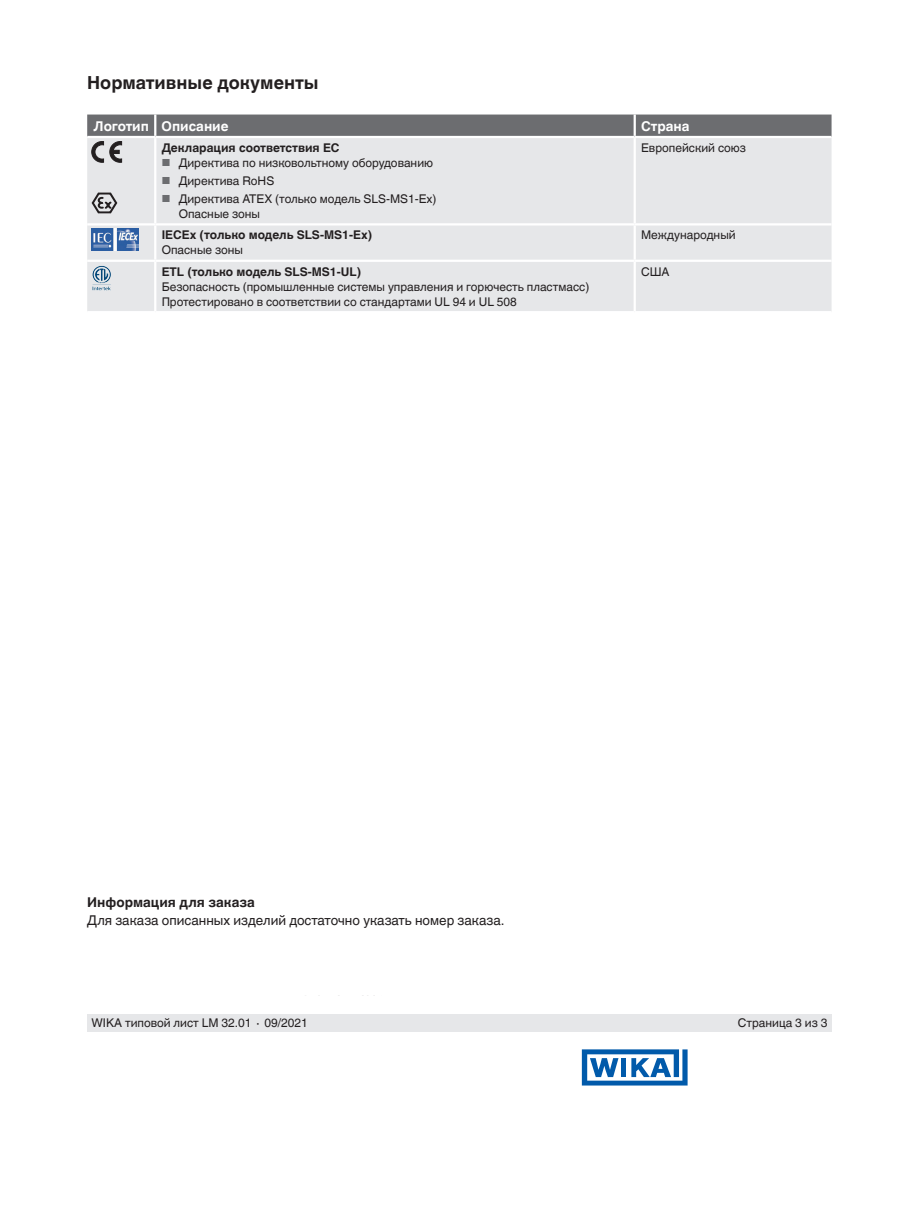
<style>
.page{position:relative;width:919px;height:1214px;background:#fff}
.page>*{position:absolute;margin:0;border:0;box-sizing:border-box;transform-origin:0 0}
.t1{font:700 18px "Helvetica World";color:#231f20}
.t2{font:13.5px "Helvetica World";color:#231f20}
.t3{font:700 13.5px "Helvetica World";color:#fff}
.t4{font:700 13.5px "Helvetica World";color:#231f20}
.t5{font:12px/15px "Helvetica World";color:#231f20}
.t6{font:700 12px "Helvetica World";color:#231f20}
.s1{font-size:10.2px;color:#6c6d70}
</style>
<div class="page">
<div style="left:87px;top:1014px;width:744px;height:17px;background:#e6e7e9"></div>
<div style="left:87px;top:162px;width:744px;height:149px;background:#e6e7e9"></div>
<hr style="left:155px;top:260px;width:479px;height:2px;background:#fff">
<hr style="left:87px;top:223px;width:68px;height:2px;background:#fff">
<hr style="left:155px;top:223px;width:479px;height:2px;background:#fff">
<hr style="left:634px;top:223px;width:197px;height:2px;background:#fff">
<hr style="left:633px;top:138px;width:2px;height:85px;background:#fff">
<hr style="left:633px;top:225px;width:2px;height:35px;background:#fff">
<hr style="left:634px;top:260px;width:197px;height:2px;background:#fff">
<hr style="left:154px;top:138px;width:2px;height:85px;background:#fff">
<hr style="left:154px;top:225px;width:2px;height:35px;background:#fff">
<hr style="left:87px;top:260px;width:68px;height:2px;background:#fff">
<hr style="left:633px;top:262px;width:2px;height:49px;background:#fff">
<hr style="left:154px;top:262px;width:2px;height:49px;background:#fff">
<svg style="left:87px;top:114px;width:744px;height:48px;background:#afb0b2"></svg>
<svg style="left:91px;top:192px;width:26px;height:22px"></svg>
<img style="left:91px;top:229px;width:47px;height:21px">
<img style="left:91px;top:265px;width:20px;height:26px">
<svg style="left:581px;top:1049px;width:106px;height:36px"></svg>
<svg style="left:97px;top:1031px;width:551px;height:1px"></svg>
<h1 class="t1" style="left:87px;top:73px;width:233px">Нормативные документы</h1>
<p class="t3" style="left:94px;top:118px;width:136px">Логотип Описание</p>
<p class="t3" style="left:641px;top:118px;width:50px">Страна</p>
<p class="t6" style="left:162px;top:141px;width:179px">Декларация соответствия ЕС</p>
<p class="t5" style="left:162px;top:155px;width:273px"><span class="s1">■</span> Директива по низковольтному оборудованию</p>
<p class="t5" style="left:162px;top:173px;width:114px"><span class="s1">■</span> Директива RoHS</p>
<p class="t5" style="left:179px;top:191px;width:259px;text-indent:-17px"><span class="s1">■</span> Директива ATEX (только модель SLS-MS1-Ex)<br>Опасные зоны</p>
<p class="t5" style="left:641px;top:140px;width:106px">Европейский союз</p>
<p class="t6" style="left:162px;top:228px;width:212px">IECEx (только модель SLS-MS1-Ex)</p>
<p class="t5" style="left:162px;top:243px;width:83px">Опасные зоны</p>
<p class="t6" style="left:162px;top:265px;width:201px">ETL (только модель SLS-MS1-UL)</p>
<p class="t5" style="left:162px;top:279px;width:429px">Безопасность (промышленные системы управления и горючесть пластмасс)<br>Протестировано в соответствии со стандартами UL 94 и UL 508</p>
<p class="t5" style="left:641px;top:228px;width:96px">Международный</p>
<p class="t5" style="left:641px;top:264px;width:30px">США</p>
<p class="t4" style="left:87px;top:894px;width:169px">Информация для заказа</p>
<p class="t2" style="left:87px;top:912px;width:419px">Для заказа описанных изделий достаточно указать номер заказа.</p>
<p class="t5" style="left:91px;top:1015px;width:218px">WIKA типовой лист LM 32.01 ∙ 09/2021</p>
<p class="t5" style="left:737px;top:1015px;width:91px">Страница 3 из 3</p>
</div>
